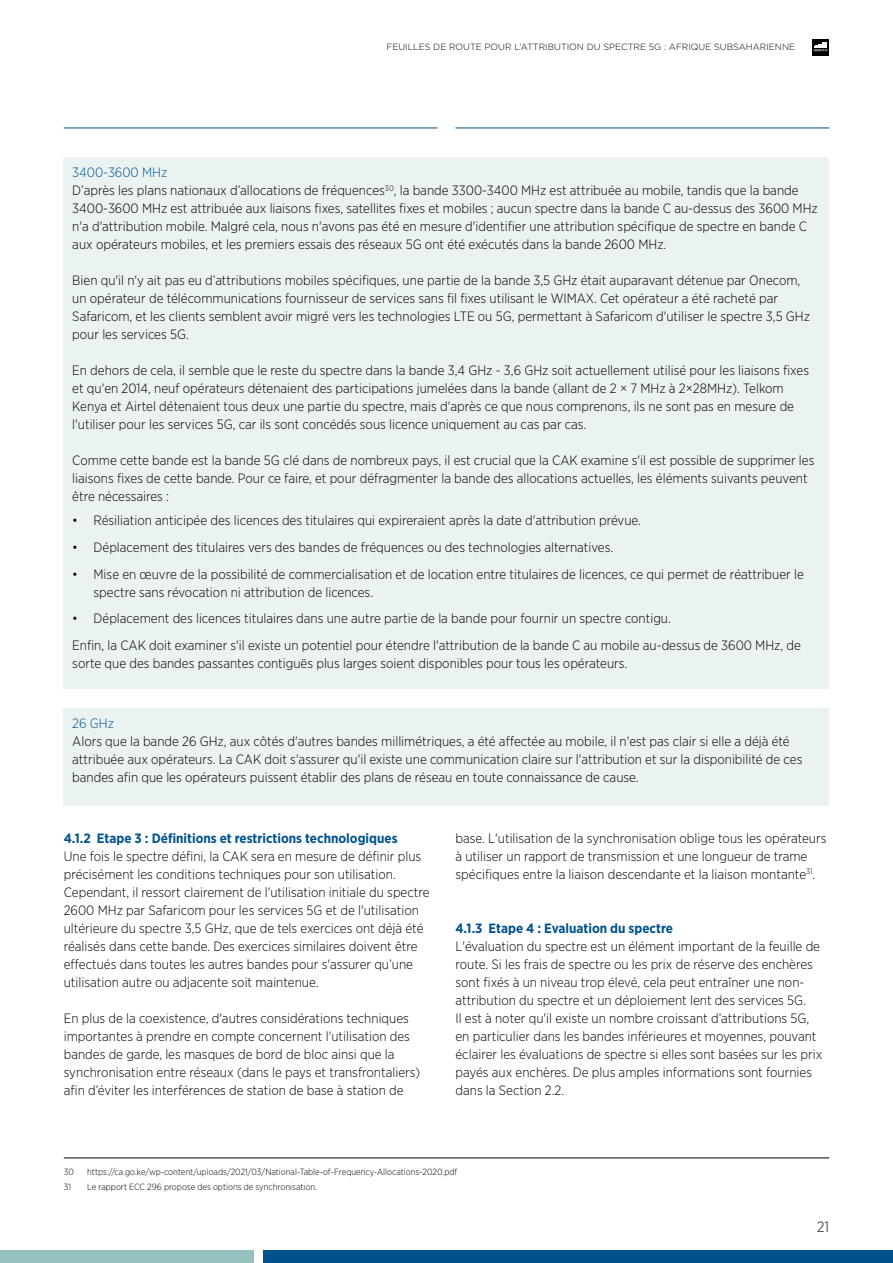
<style>
.page{position:relative;width:893px;height:1263px;background:#fff}
.page>*{position:absolute;margin:0;border:0;box-sizing:border-box;transform-origin:0 0}
.t1{font:15px "Gotham Narrow";color:#575756}
.Body_text{font:300 13.5px/18px "Gotham Narrow";color:#000}
.Subhead{font:700 13.5px "Gotham Narrow";color:#00528d}
.Subhead-2{font:300 13.5px "Gotham Narrow";color:#00528d}
.t2{font:300 9px "Gotham Narrow";color:#000}
.t3{font:300 9px "Gotham";color:#000}
</style>
<div class="page">
<div style="left:812px;top:39px;width:17px;height:17px;background:#000"></div>
<svg style="left:813px;top:49px;width:15px;height:3px"></svg>
<svg style="left:814px;top:42px;width:14px;height:9px"></svg>
<div style="left:264px;top:1250px;width:629px;height:13px;background:#00528d"></div>
<div style="left:0;top:1250px;width:254px;height:13px;background:#94c0be"></div>
<div style="left:64px;top:157px;width:765px;height:532px;background:#eaf2f2"></div>
<div style="left:64px;top:709px;width:765px;height:97px;background:#eaf2f2"></div>
<hr style="left:64px;top:1158px;width:765px;height:1px;background:#000">
<hr style="left:64px;top:128px;width:373px;height:1px;background:#00528d">
<hr style="left:455px;top:128px;width:374px;height:1px;background:#00528d">
<p class="t3" style="left:386px;top:41px;width:410px">FEUILLES DE ROUTE POUR L’ATTRIBUTION DU SPECTRE 5G : AFRIQUE SUBSAHARIENNE</p>
<p class="Subhead-2" style="left:72px;top:164px;width:96px">3400-3600 MHz</p>
<p class="Body_text" style="left:72px;top:181px;width:747px">D’après les plans nationaux d’allocations de fréquences<sup>30</sup>, la bande 3300-3400 MHz est attribuée au mobile, tandis que la bande 3400-3600 MHz est attribuée aux liaisons fixes, satellites fixes et mobiles ; aucun spectre dans la bande C au-dessus des 3600 MHz n'a d'attribution mobile. Malgré cela, nous n'avons pas été en mesure d'identifier une attribution spécifique de spectre en bande C aux opérateurs mobiles, et les premiers essais des réseaux 5G ont été exécutés dans la bande 2600 MHz.</p>
<p class="Body_text" style="left:72px;top:271px;width:739px">Bien qu'il n'y ait pas eu d’attributions mobiles spécifiques, une partie de la bande 3,5 GHz était auparavant détenue par Onecom, un opérateur de télécommunications fournisseur de services sans fil fixes utilisant le WIMAX. Cet opérateur a été racheté par Safaricom, et les clients semblent avoir migré vers les technologies LTE ou 5G, permettant à Safaricom d'utiliser le spectre 3,5 GHz pour les services 5G.</p>
<p class="Body_text" style="left:72px;top:361px;width:738px">En dehors de cela, il semble que le reste du spectre dans la bande 3,4 GHz - 3,6 GHz soit actuellement utilisé pour les liaisons fixes et qu'en 2014, neuf opérateurs détenaient des participations jumelées dans la bande (allant de 2 × 7 MHz à 2×28MHz). Telkom Kenya et Airtel détenaient tous deux une partie du spectre, mais d'après ce que nous comprenons, ils ne sont pas en mesure de l'utiliser pour les services 5G, car ils sont concédés sous licence uniquement au cas par cas.</p>
<p class="Body_text" style="left:72px;top:451px;width:744px">Comme cette bande est la bande 5G clé dans de nombreux pays, il est crucial que la CAK examine s'il est possible de supprimer les liaisons fixes de cette bande. Pour ce faire, et pour défragmenter la bande des allocations actuelles, les éléments suivants peuvent être nécessaires :</p>
<p class="Body_text" style="left:72px;top:511px;width:570px">• Résiliation anticipée des licences des titulaires qui expireraient après la date d'attribution prévue.</p>
<p class="Body_text" style="left:72px;top:538px;width:542px">• Déplacement des titulaires vers des bandes de fréquences ou des technologies alternatives.</p>
<p class="Body_text" style="left:94px;top:564px;width:712px;text-indent:-21px">• Mise en œuvre de la possibilité de commercialisation et de location entre titulaires de licences, ce qui permet de réattribuer le spectre sans révocation ni attribution de licences.</p>
<p class="Body_text" style="left:72px;top:609px;width:600px">• Déplacement des licences titulaires dans une autre partie de la bande pour fournir un spectre contigu.</p>
<p class="Body_text" style="left:72px;top:635px;width:730px">Enfin, la CAK doit examiner s'il existe un potentiel pour étendre l'attribution de la bande C au mobile au-dessus de 3600 MHz, de sorte que des bandes passantes contiguës plus larges soient disponibles pour tous les opérateurs.</p>
<p class="Subhead-2" style="left:72px;top:715px;width:43px">26 GHz</p>
<p class="Body_text" style="left:72px;top:732px;width:732px">Alors que la bande 26 GHz, aux côtés d'autres bandes millimétriques, a été affectée au mobile, il n'est pas clair si elle a déjà été attribuée aux opérateurs. La CAK doit s'assurer qu'il existe une communication claire sur l'attribution et sur la disponibilité de ces bandes afin que les opérateurs puissent établir des plans de réseau en toute connaissance de cause.</p>
<p class="Subhead" style="left:64px;top:829px;width:335px">4.1.2 Etape 3 : Définitions et restrictions technologiques</p>
<p class="Body_text" style="left:64px;top:846px;width:367px">Une fois le spectre défini, la CAK sera en mesure de définir plus précisément les conditions techniques pour son utilisation.<br>Cependant, il ressort clairement de l'utilisation initiale du spectre 2600 MHz par Safaricom pour les services 5G et de l'utilisation ultérieure du spectre 3,5 GHz, que de tels exercices ont déjà été réalisés dans cette bande. Des exercices similaires doivent être effectués dans toutes les autres bandes pour s'assurer qu’une utilisation autre ou adjacente soit maintenue.</p>
<p class="Body_text" style="left:64px;top:1008px;width:358px">En plus de la coexistence, d'autres considérations techniques importantes à prendre en compte concernent l'utilisation des bandes de garde, les masques de bord de bloc ainsi que la synchronisation entre réseaux (dans le pays et transfrontaliers) afin d’éviter les interférences de station de base à station de</p>
<p class="Body_text" style="left:455px;top:828px;width:372px">base. L'utilisation de la synchronisation oblige tous les opérateurs à utiliser un rapport de transmission et une longueur de trame spécifiques entre la liaison descendante et la liaison montante<sup>31</sup>.</p>
<p class="Subhead" style="left:455px;top:919px;width:219px">4.1.3 Etape 4 : Evaluation du spectre</p>
<p class="Body_text" style="left:455px;top:936px;width:368px">L'évaluation du spectre est un élément important de la feuille de route. Si les frais de spectre ou les prix de réserve des enchères sont fixés à un niveau trop élevé, cela peut entraîner une non&shy;attribution du spectre et un déploiement lent des services 5G.<br>Il est à noter qu'il existe un nombre croissant d’attributions 5G, en particulier dans les bandes inférieures et moyennes, pouvant éclairer les évaluations de spectre si elles sont basées sur les prix payés aux enchères. De plus amples informations sont fournies dans la Section 2.2.</p>
<p class="t2" style="left:64px;top:1166px;width:12px">30</p>
<p class="t2" style="left:87px;top:1166px;width:372px">https://ca.go.ke/wp-content/uploads/2021/03/National-Table-of-Frequency-Allocations-2020.pdf</p>
<p class="t2" style="left:64px;top:1181px;width:9px">31</p>
<p class="t2" style="left:87px;top:1181px;width:231px">Le rapport ECC 296 propose des options de synchronisation.</p>
<p class="t1" style="left:817px;top:1218px;width:14px">21</p>
</div>
